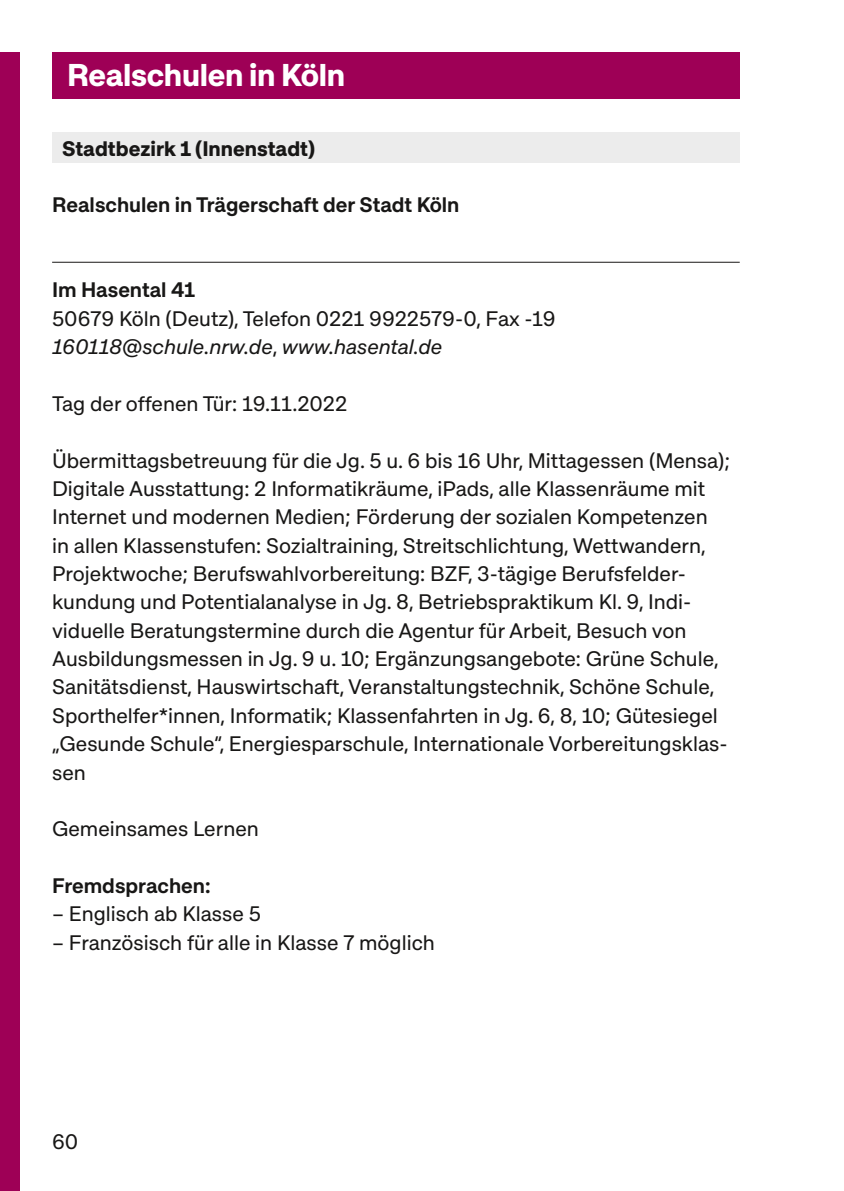
<style>
.page{position:relative;width:844px;height:1191px;background:#fff}
.page>*{position:absolute;margin:0;border:0;box-sizing:border-box;transform-origin:0 0}
.Überschrift_1_Realschule{font:700 31.5px "Approach Koeln";letter-spacing:-.01em;color:#fff}
.Fließtext{font:21px/28.3px "Approach Koeln";color:#181716}
.Schulname{font:21px/28.3px "Approach Koeln";color:#181716}
.Fließtext-2{font:600 21px "Approach Koeln";color:#181716}
.Stadtbezirk{font:700 21px "Approach Koeln";color:#181716}
.s1{font-weight:600}
.s2{font-style:italic}
</style>
<div class="page">
<div style="left:52px;top:52px;width:687px;height:46px;background:#9e0056"></div>
<div style="left:52px;top:132px;width:687px;height:31px;background:#ececec"></div>
<hr style="left:52px;top:262px;width:687px;height:1px;background:#181716">
<div style="left:0;top:52px;width:20px;height:1139px;background:#9e0056"></div>
<p class="Überschrift_1_Realschule" style="left:67px;top:54px;width:280px">Realschulen in Köln</p>
<p class="Stadtbezirk" style="left:62px;top:135px;width:254px">Stadtbezirk 1 (Innenstadt)</p>
<p class="Fließtext-2" style="left:52px;top:191px;width:409px">Realschulen in Trägerschaft der Stadt Köln</p>
<p class="Schulname" style="left:52px;top:275px;width:505px"><span class="s1">Im Hasental 41<br></span>50679 Köln (Deutz), Telefon 0221 9922579-0, Fax -19<br><span class="s2">160118@schule.nrw.de</span>, <span class="s2">www.hasental.de</span></p>
<p class="Fließtext" style="left:52px;top:389px;width:296px">Tag der offenen Tür: 19.11.2022</p>
<p class="Fließtext" style="left:52px;top:445px;width:679px">Übermittagsbetreuung für die Jg. 5 u. 6 bis 16 Uhr, Mittagessen (Mensa); Digitale Ausstattung: 2 Informatikräume, iPads, alle Klassenräume mit Internet und modernen Medien; Förderung der sozialen Kompetenzen<br>in allen Klassenstufen: Sozialtraining, Streitschlichtung, Wettwandern, Projektwoche; Berufswahlvorbereitung: BZF, 3-tägige Berufsfelder&shy;kundung und Potentialanalyse in Jg. 8, Betriebspraktikum Kl. 9, Indi&shy;viduelle Beratungstermine durch die Agentur für Arbeit, Besuch von Ausbildungsmessen in Jg. 9 u. 10; Ergänzungsangebote: Grüne Schule, Sanitätsdienst, Hauswirtschaft, Veranstaltungstechnik, Schöne Schule, Sporthelfer*innen, Informatik; Klassenfahrten in Jg. 6, 8, 10; Gütesiegel „Gesunde Schule“, Energiesparschule, Internationale Vorbereitungsklas&shy;sen</p>
<p class="Fließtext" style="left:52px;top:814px;width:208px">Gemeinsames Lernen</p>
<p class="Fließtext-2" style="left:52px;top:872px;width:160px">Fremdsprachen:</p>
<p class="Fließtext" style="left:52px;top:899px;width:210px">– Englisch ab Klasse 5</p>
<p class="Fließtext" style="left:52px;top:927px;width:384px">– Französisch für alle in Klasse 7 möglich</p>
<p class="Fließtext" style="left:52px;top:1126px;width:28px">60</p>
</div>
